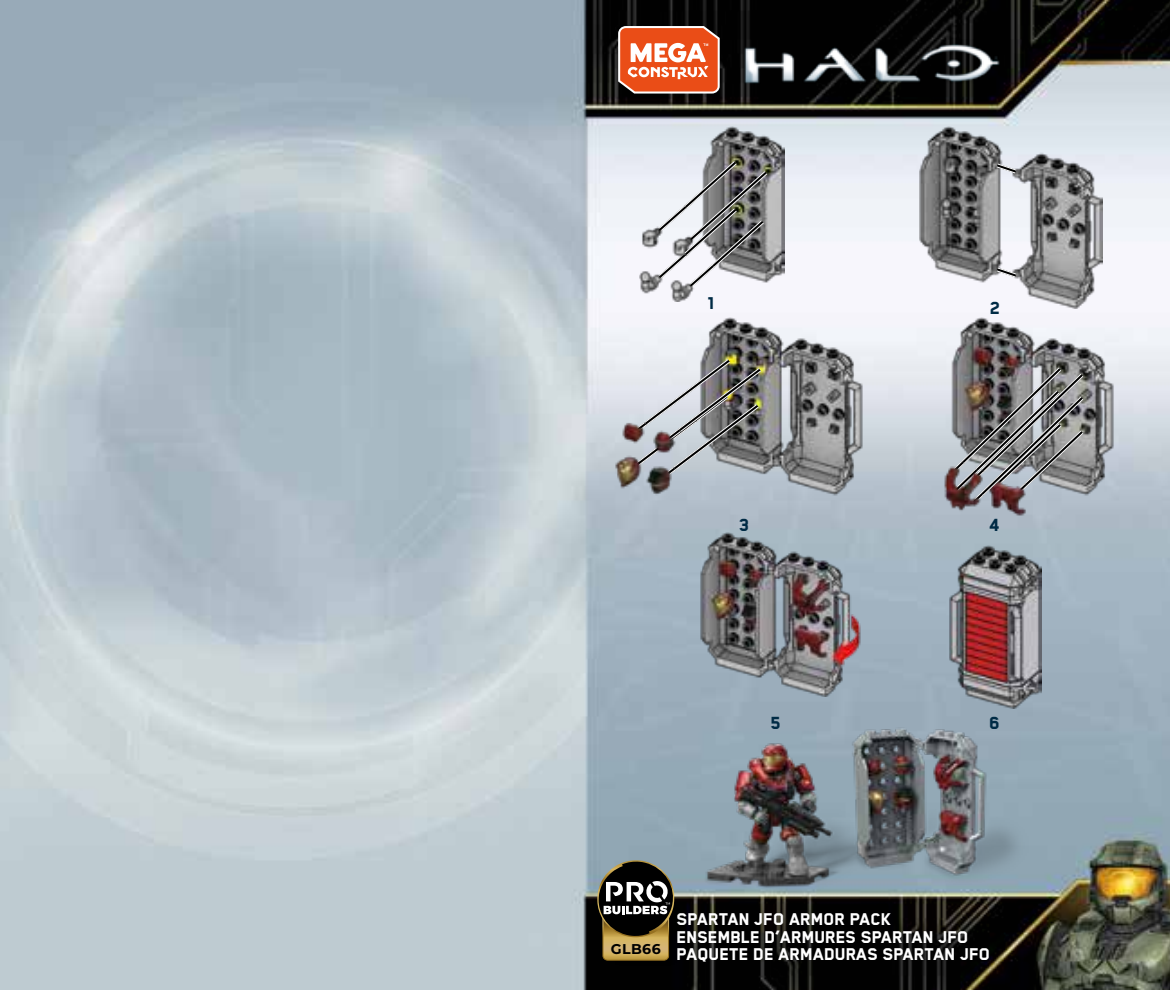
<style>
.page{position:relative;width:1170px;height:990px;background:#fff}
.page>*{position:absolute;margin:0;border:0;box-sizing:border-box;transform-origin:0 0}
.t1{font:800 20px "Blender Pro";color:#002b45}
.t2{font:800 19.5px/17.5px "Blender Pro";color:#fff}
.t3{font:800 19.5px "Blender Pro";color:#002b45}
.t4{font:700 14.25px "Montserrat";letter-spacing:.025em;color:#000}
</style>
<div class="page">
<img style="left:0;top:0;width:1170px;height:990px">
<img style="left:688px;top:533px;width:176px;height:164px">
<img style="left:950px;top:545px;width:91px;height:125px">
<img style="left:639px;top:126px;width:146px;height:175px">
<svg style="left:650px;top:157px;width:121px;height:141px"></svg>
<img style="left:920px;top:126px;width:182px;height:183px">
<svg style="left:993px;top:265px;width:27px;height:15px"></svg>
<svg style="left:993px;top:161px;width:27px;height:15px"></svg>
<img style="left:613px;top:318px;width:251px;height:198px">
<img style="left:864px;top:318px;width:263px;height:198px">
<img style="left:696px;top:670px;width:374px;height:261px">
<img style="left:733px;top:35px;width:280px;height:64px">
<svg style="left:618px;top:26px;width:102px;height:68px"></svg>
<svg style="left:629px;top:356px;width:136px;height:125px;background:#9e9fa1"></svg>
<svg style="left:944px;top:364px;width:143px;height:144px;background:#848284"></svg>
<img style="left:592px;top:885px;width:98px;height:83px">
<svg style="left:597px;top:860px;width:80px;height:101px;background:#635c46"></svg>
<p class="t3" style="left:707px;top:291px;width:12px">1</p>
<p class="t1" style="left:990px;top:296px;width:12px">2</p>
<p class="t1" style="left:739px;top:513px;width:12px">3</p>
<p class="t1" style="left:990px;top:513px;width:12px">4</p>
<p class="t1" style="left:771px;top:710px;width:12px">5</p>
<p class="t1" style="left:990px;top:710px;width:12px">6</p>
<p class="t4" style="left:611px;top:938px;width:51px">GLB66</p>
<p class="t2" style="left:677px;top:910px;width:315px">SPARTAN JFO ARMOR PACK<br>ENSEMBLE D’ARMURES SPARTAN JFO<br>PAQUETE DE ARMADURAS SPARTAN JFO</p>
</div>
